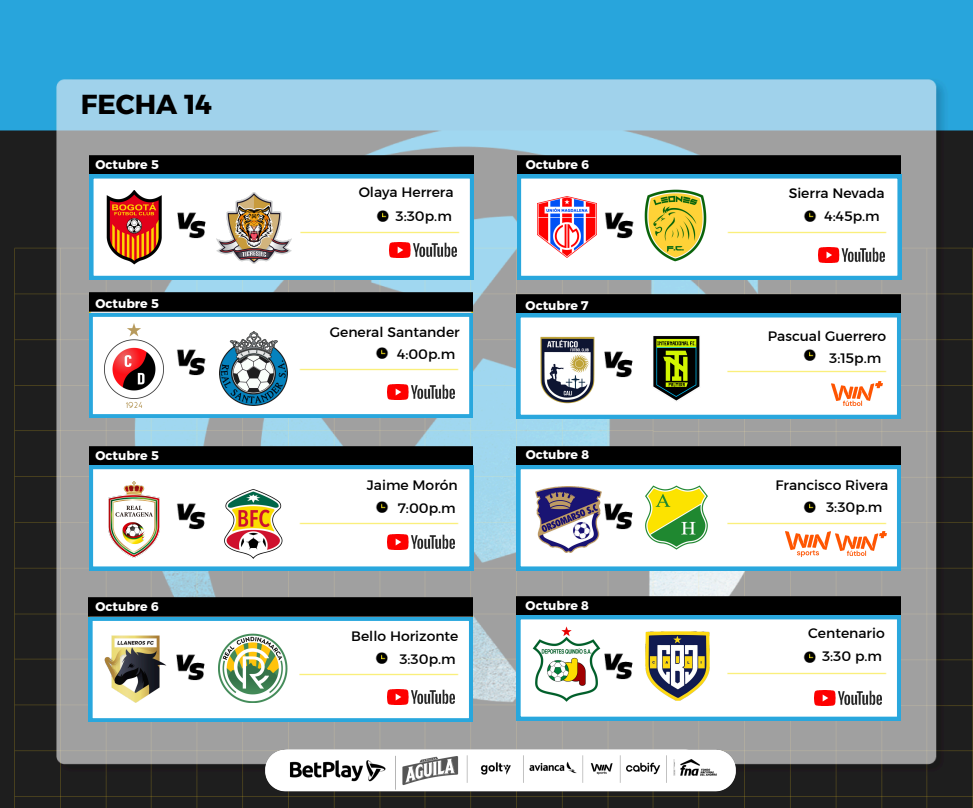
<style>
.page{position:relative;width:973px;height:808px;background:#fff}
.page>*{position:absolute;margin:0;border:0;box-sizing:border-box;transform-origin:0 0}
.t1{font:27.3px "Kief Montaser Bold";color:#000}
.t2{font:13.9px "Kief Montaser Regular";color:#000}
.t3{font:12.5px "Kief Montaser Bold";color:#fff}
</style>
<div class="page">
<img style="left:0;top:0;width:973px;height:808px">
<div style="left:90px;top:156px;width:383px;height:19px;background:#000"></div>
<svg style="left:90px;top:175px;width:384px;height:104px"></svg>
<div style="left:517px;top:156px;width:383px;height:19px;background:#000"></div>
<svg style="left:517px;top:175px;width:384px;height:104px"></svg>
<img style="left:89px;top:293px;width:384px;height:20px">
<svg style="left:89px;top:313px;width:384px;height:105px"></svg>
<img style="left:517px;top:294px;width:383px;height:20px">
<svg style="left:517px;top:314px;width:383px;height:104px"></svg>
<div style="left:89px;top:446px;width:384px;height:19px;background:#000"></div>
<svg style="left:89px;top:465px;width:384px;height:105px"></svg>
<div style="left:517px;top:446px;width:383px;height:19px;background:#000"></div>
<svg style="left:517px;top:465px;width:383px;height:105px"></svg>
<div style="left:89px;top:598px;width:383px;height:19px;background:#000"></div>
<svg style="left:89px;top:617px;width:384px;height:105px"></svg>
<div style="left:517px;top:596px;width:383px;height:19px;background:#000"></div>
<svg style="left:517px;top:615px;width:383px;height:105px"></svg>
<img style="left:388px;top:535px;width:66px;height:15px">
<img style="left:240px;top:705px;width:521px;height:103px">
<img style="left:388px;top:689px;width:66px;height:15px">
<img style="left:531px;top:624px;width:70px;height:79px">
<img style="left:220px;top:332px;width:67px;height:73px">
<img style="left:538px;top:197px;width:58px;height:60px">
<img style="left:109px;top:482px;width:51px;height:75px">
<img style="left:106px;top:190px;width:56px;height:74px">
<img style="left:643px;top:186px;width:66px;height:77px">
<img style="left:105px;top:323px;width:58px;height:84px">
<img style="left:539px;top:334px;width:56px;height:70px">
<img style="left:643px;top:335px;width:66px;height:67px">
<img style="left:835px;top:532px;width:51px;height:24px">
<img style="left:643px;top:631px;width:70px;height:70px">
<img style="left:535px;top:486px;width:66px;height:66px">
<img style="left:216px;top:193px;width:75px;height:70px">
<img style="left:786px;top:532px;width:45px;height:24px">
<img style="left:818px;top:247px;width:67px;height:15px">
<img style="left:102px;top:631px;width:64px;height:74px">
<img style="left:644px;top:486px;width:64px;height:64px">
<img style="left:221px;top:485px;width:66px;height:77px">
<img style="left:219px;top:634px;width:69px;height:69px">
<img style="left:831px;top:381px;width:51px;height:24px">
<img style="left:388px;top:384px;width:66px;height:15px">
<img style="left:389px;top:243px;width:67px;height:15px">
<img style="left:814px;top:690px;width:67px;height:15px">
<p class="t1" style="left:81px;top:88px;width:133px">FECHA 14</p>
<h2 class="t3" style="left:96px;top:157px;width:65px">Octubre 5</h2>
<p class="t3" style="left:526px;top:157px;width:65px">Octubre 6</p>
<p class="t2" style="left:359px;top:184px;width:96px">Olaya Herrera</p>
<h2 class="t2" style="left:788px;top:185px;width:98px">Sierra Nevada</h2>
<h2 class="t2" style="left:395px;top:208px;width:58px">3:30p.m</h2>
<h2 class="t2" style="left:824px;top:207px;width:57px">4:45p.m</h2>
<p class="t3" style="left:96px;top:295px;width:65px">Octubre 5</p>
<p class="t3" style="left:526px;top:298px;width:65px">Octubre 7</p>
<p class="t2" style="left:330px;top:324px;width:131px">General Santander</p>
<p class="t2" style="left:768px;top:327px;width:120px">Pascual Guerrero</p>
<p class="t2" style="left:397px;top:345px;width:60px">4:00p.m</p>
<p class="t2" style="left:829px;top:349px;width:54px">3:15p.m</p>
<p class="t3" style="left:96px;top:448px;width:65px">Octubre 5</p>
<h2 class="t3" style="left:526px;top:447px;width:65px">Octubre 8</h2>
<p class="t2" style="left:367px;top:476px;width:92px">Jaime Morón</p>
<p class="t2" style="left:775px;top:476px;width:114px">Francisco Rivera</p>
<p class="t2" style="left:398px;top:499px;width:59px">7:00p.m</p>
<p class="t2" style="left:826px;top:498px;width:58px">3:30p.m</p>
<p class="t3" style="left:96px;top:599px;width:65px">Octubre 6</p>
<h2 class="t3" style="left:526px;top:597px;width:65px">Octubre 8</h2>
<h2 class="t2" style="left:351px;top:627px;width:109px">Bello Horizonte</h2>
<p class="t2" style="left:808px;top:625px;width:78px">Centenario</p>
<p class="t2" style="left:399px;top:650px;width:58px">3:30p.m</p>
<p class="t2" style="left:822px;top:648px;width:62px">3:30 p.m</p>
</div>
